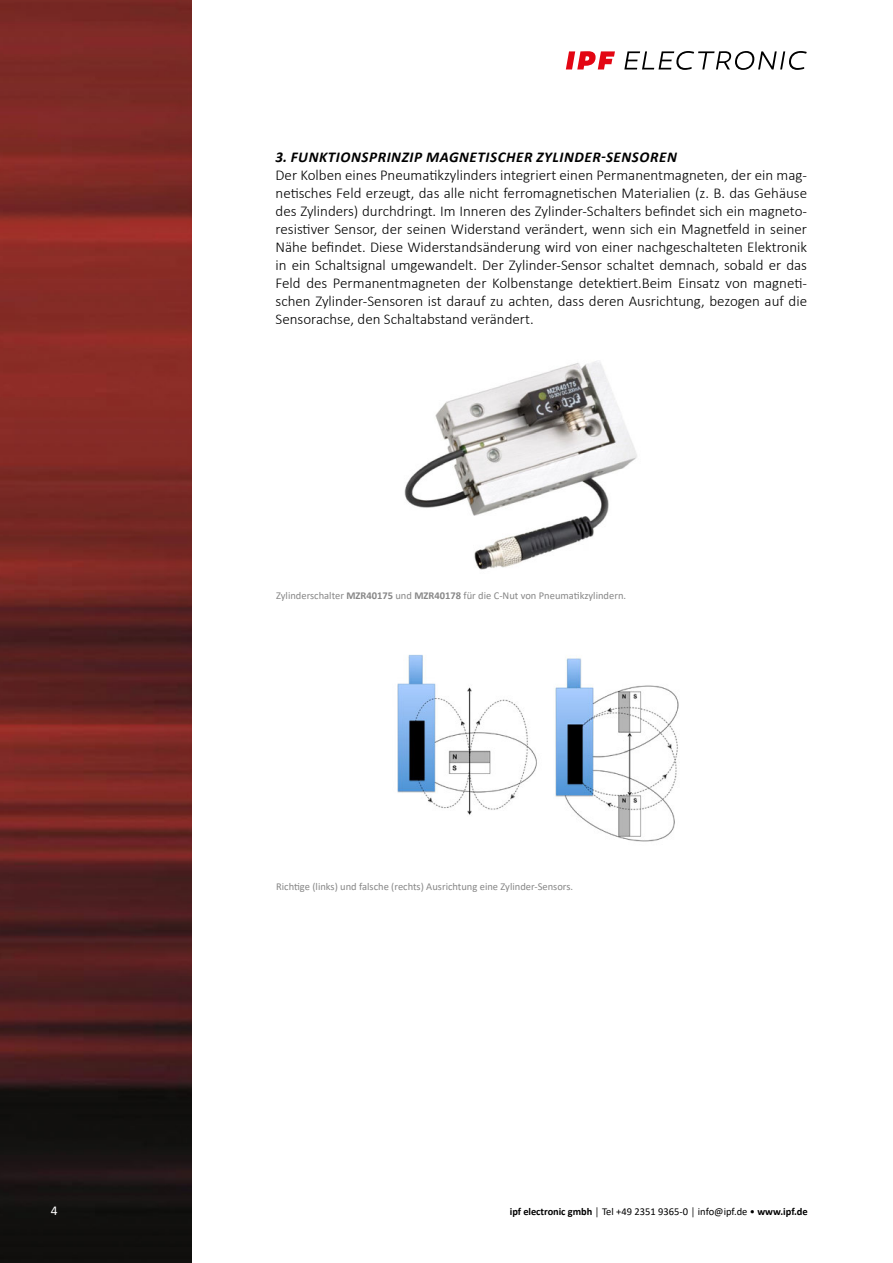
<style>
.page{position:relative;width:893px;height:1263px;background:#fff}
.page>*{position:absolute;margin:0;border:0;box-sizing:border-box;transform-origin:0 0}
.t1{font:300 15px/18px "Calibri";color:#000;text-align:justify}
.t2{font:italic 700 15px "Calibri";letter-spacing:.04em;color:#000}
.t3{font:13.5px "Calibri";color:#fff}
.t4{font:10.5px "Calibri";color:#878787}
.t5{font:10.5px "Calibri";color:#000}
.s1{font-weight:700}
</style>
<div class="page">
<img style="left:0;top:0;width:191px;height:1263px">
<svg style="left:624px;top:51px;width:183px;height:19px"></svg>
<svg style="left:566px;top:51px;width:49px;height:18px"></svg>
<img style="left:404px;top:361px;width:233px;height:209px">
<img style="left:397px;top:654px;width:282px;height:188px">
<p class="t2" style="left:276px;top:146px;width:403px">3. FUNKTIONSPRINZIP MAGNETISCHER ZYLINDER-SENSOREN</p>
<p class="t1" style="left:276px;top:166px;width:533px">Der Kolben eines Pneumatikzylinders integriert einen Permanentmagneten, der ein mag&shy;netisches Feld erzeugt, das alle nicht ferromagnetischen Materialien (z. B. das Gehäuse des Zylinders) durchdringt. Im Inneren des Zylinder-Schalters befindet sich ein magneto&shy;resistiver Sensor, der seinen Widerstand verändert, wenn sich ein Magnetfeld in seiner Nähe befindet. Diese Widerstandsänderung wird von einer nachgeschalteten Elektronik in ein Schaltsignal umgewandelt. Der Zylinder-Sensor schaltet demnach, sobald er das Feld des Permanentmagneten der Kolbenstange detektiert.Beim Einsatz von magneti&shy;schen Zylinder-Sensoren ist darauf zu achten, dass deren Ausrichtung, bezogen auf die Sensorachse, den Schaltabstand verändert.</p>
<p class="t4" style="left:276px;top:588px;width:351px">Zylinderschalter <span class="s1">MZR40175</span> und <span class="s1">MZR40178</span> für die C-Nut von Pneumatikzylindern.</p>
<p class="t4" style="left:276px;top:879px;width:298px">Richtige (links) und falsche (rechts) Ausrichtung eine Zylinder-Sensors.</p>
<p class="t3" style="left:51px;top:1201px;width:8px">4</p>
<p class="t5" style="left:510px;top:1204px;width:299px"><span class="s1">ipf electronic gmbh</span> │ Tel +49 2351 9365-0 │ info@ipf.de • <span class="s1">www.ipf.de</span></p>
</div>
